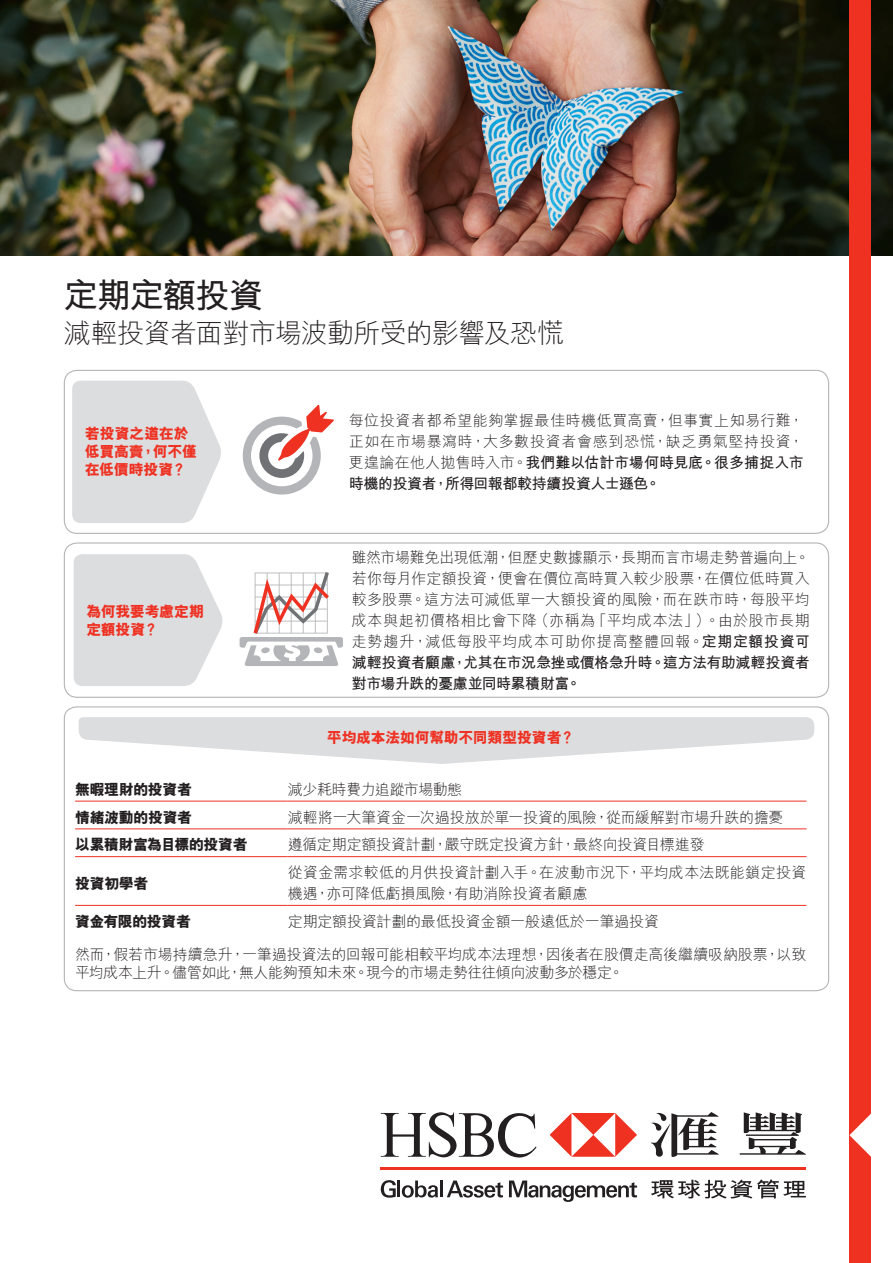
<style>
.page{position:relative;width:893px;height:1263px;background:#fff}
.page>*{position:absolute;margin:0;border:0;box-sizing:border-box;transform-origin:0 0}
.t1{font:700 34.5px "M Hei HK";letter-spacing:-.04em;color:#231f20}
.t2{font:300 27px "M Hei HK";letter-spacing:-.02em;color:#231f20}
.t3{font:300 15px/21px "M Hei HK";letter-spacing:-.005em;color:#231f20;text-align:justify}
.t4{font:800 15px/18px "M Hei HK";letter-spacing:-.02em;color:#ef3122}
.t5{font:300 15px "M Hei HK";letter-spacing:-.035em;color:#231f20}
.t6{font:800 15px "M Hei HK";letter-spacing:-.03em;color:#231f20}
.s1{font-weight:700}
</style>
<div class="page">
<img style="left:0;top:0;width:893px;height:255px">
<svg style="left:72px;top:381px;width:149px;height:142px;background:#dfe0e2"></svg>
<svg style="left:243px;top:405px;width:91px;height:90px"></svg>
<div style="left:64px;top:370px;width:765px;height:164px;border:1px solid #b4b5b8;border-radius:13px"></div>
<svg style="left:74px;top:554px;width:149px;height:132px;background:#dfe0e2"></svg>
<svg style="left:240px;top:572px;width:103px;height:94px"></svg>
<div style="left:64px;top:542px;width:765px;height:156px;border:1px solid #b4b5b8;border-radius:13px"></div>
<hr style="left:75px;top:801px;width:213px;height:1px;background:#ef3122">
<hr style="left:288px;top:801px;width:518px;height:1px;background:#ef3122">
<hr style="left:75px;top:828px;width:213px;height:1px;background:#ef3122">
<hr style="left:288px;top:828px;width:518px;height:1px;background:#ef3122">
<hr style="left:75px;top:856px;width:213px;height:1px;background:#ef3122">
<hr style="left:288px;top:856px;width:518px;height:1px;background:#ef3122">
<hr style="left:75px;top:905px;width:213px;height:1px;background:#ef3122">
<hr style="left:288px;top:905px;width:518px;height:1px;background:#ef3122">
<svg style="left:79px;top:717px;width:735px;height:47px"></svg>
<div style="left:849px;top:0;width:22px;height:1263px;background:#ef3122"></div>
<svg style="left:849px;top:1113px;width:22px;height:44px"></svg>
<svg style="left:381px;top:1112px;width:156px;height:45px"></svg>
<svg style="left:550px;top:1113px;width:87px;height:44px"></svg>
<hr style="left:381px;top:1168px;width:425px;height:2px;background:#ef3122">
<svg style="left:651px;top:1112px;width:68px;height:45px"></svg>
<svg style="left:740px;top:1112px;width:66px;height:43px"></svg>
<svg style="left:651px;top:1179px;width:155px;height:19px"></svg>
<svg style="left:381px;top:1180px;width:15px;height:17px"></svg>
<hr style="left:397px;top:1180px;width:3px;height:17px;background:#231f20">
<svg style="left:402px;top:1180px;width:101px;height:18px"></svg>
<svg style="left:509px;top:1180px;width:128px;height:22px"></svg>
<h1 class="t1" style="left:64px;top:270px;width:201px">定期定額投資</h1>
<h2 class="t2" style="left:64px;top:314px;width:502px">減輕投資者面對市場波動所受的影響及恐慌</h2>
<p class="t4" style="left:85px;top:425px;width:114px">若投資之道在於低買高賣，何不僅在低價時投資？</p>
<p class="t4" style="left:86px;top:602px;width:119px">為何我要考慮定期定額投資？</p>
<p class="t3" style="left:349px;top:409px;width:456px">每位投資者都希望能夠掌握最佳時機低買高賣，但事實上知易行難，正如在市場暴瀉時，大多數投資者會感到恐慌，缺乏勇氣堅持投資，更遑論在他人拋售時入市。<span class="s1">我們難以估計市場何時見底。很多捕捉入市時機的投資者，所得回報都較持續投資人士遜色。</span></p>
<p class="t3" style="left:352px;top:546px;width:460px">雖然市場難免出現低潮，但歷史數據顯示，長期而言市場走勢普遍向上。若你每月作定額投資，便會在價位高時買入較少股票，在價位低時買入較多股票。這方法可減低單一大額投資的風險，而在跌市時，每股平均成本與起初價格相比會下降（亦稱為「平均成本法」）。由於股市長期走勢趨升，減低每股平均成本可助你提高整體回報。<span class="s1">定期定額投資可減輕投資者顧慮，尤其在市況急挫或價格急升時。這方法有助減輕投資者對市場升跌的憂慮並同時累積財富。</span></p>
<p class="t4" style="left:327px;top:728px;width:249px">平均成本法如何幫助不同類型投資者？</p>
<p class="t6" style="left:75px;top:779px;width:118px">無暇理財的投資者</p>
<p class="t5" style="left:288px;top:779px;width:176px">減少耗時費力追蹤市場動態</p>
<p class="t6" style="left:75px;top:807px;width:119px">情緒波動的投資者</p>
<p class="t3" style="left:288px;top:806px;width:497px">減輕將一大筆資金一次過投放於單一投資的風險，從而緩解對市場升跌的擔憂</p>
<p class="t6" style="left:75px;top:835px;width:174px">以累積財富為目標的投資者</p>
<p class="t3" style="left:288px;top:834px;width:418px">遵循定期定額投資計劃，嚴守既定投資方針，最終向投資目標進發</p>
<p class="t6" style="left:75px;top:873px;width:75px">投資初學者</p>
<p class="t3" style="left:288px;top:861px;width:520px">從資金需求較低的月供投資計劃入手。在波動市況下，平均成本法既能鎖定投資機遇，亦可降低虧損風險，有助消除投資者顧慮</p>
<p class="t6" style="left:75px;top:911px;width:118px">資金有限的投資者</p>
<p class="t3" style="left:75px;top:904px;width:733px;line-height:32.8px;text-indent:213px">定期定額投資計劃的最低投資金額一般遠低於一筆過投資<br>然而，假若市場持續急升，一筆過投資法的回報可能相較平均成本法理想，因後者在股價走高後繼續吸納股票，以致</p>
<p class="t5" style="left:75px;top:961px;width:550px">平均成本上升。儘管如此，無人能夠預知未來。現今的市場走勢往往傾向波動多於穩定。</p>
</div>
